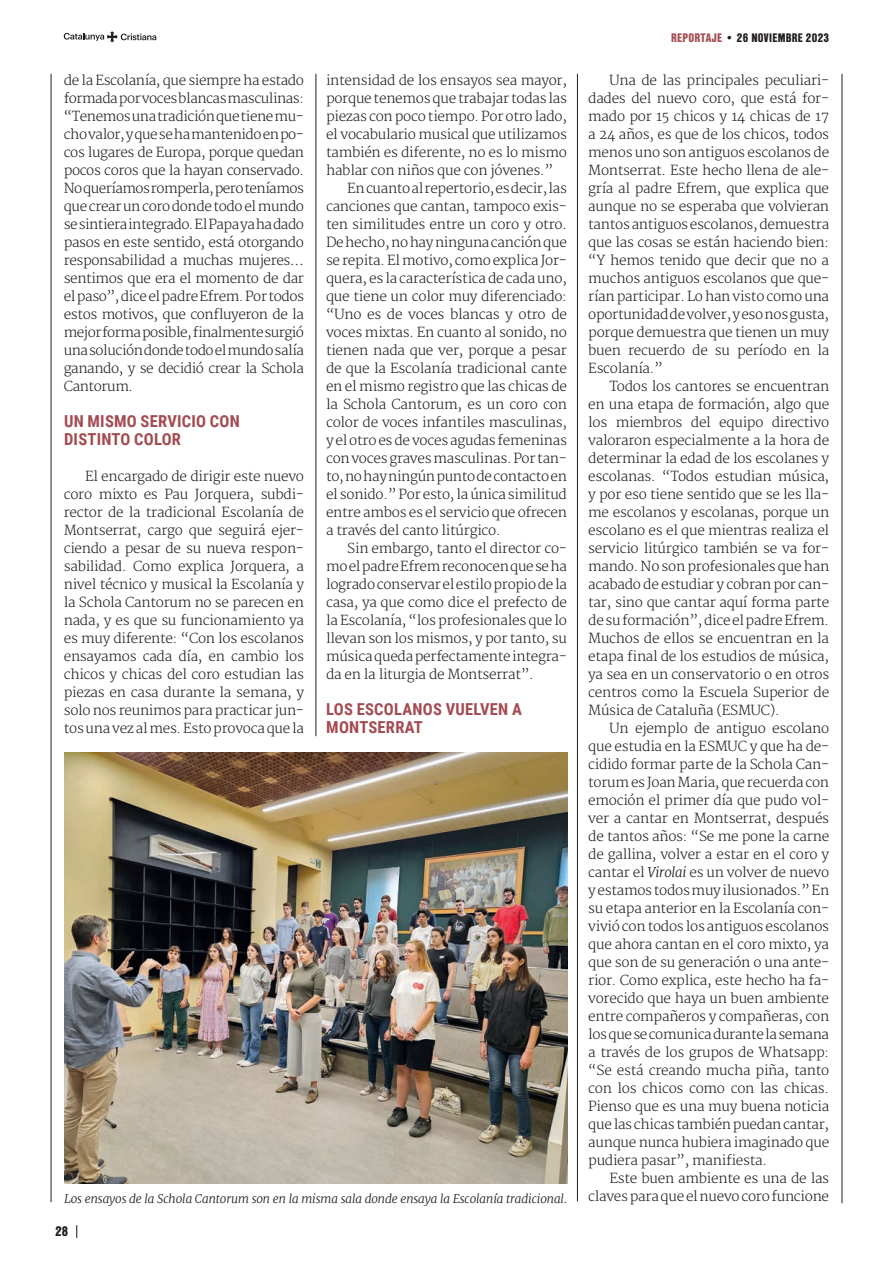
<style>
.page{position:relative;width:893px;height:1263px;background:#fff}
.page>*{position:absolute;margin:0;border:0;box-sizing:border-box;transform-origin:0 0}
.INTRO_PARRAFOSPRIMERPLANO{font:700 16.5px/18px "Roboto Condensed";letter-spacing:.015em;color:#a34b51}
.TEXTO_PPAL_ESP{font:300 13.5px/18px "Merriweather";letter-spacing:-.02em;color:#231f20;text-align:justify}
.t1{font:900 13.5px "Nimbus San Con LOT";color:#231f20}
.PEU_FOTO{font:italic 300 12px "Merriweather";letter-spacing:-.01em;color:#231f20}
.t2{font:900 12px "Nimbus San Con LOT";letter-spacing:.02em;color:#231f20}
.s1{color:#a34b51}
.s2{font-style:italic}
</style>
<div class="page">
<hr style="left:316px;top:74px;width:1px;height:662px;background:#231f20">
<hr style="left:577px;top:74px;width:1px;height:1127px;background:#231f20">
<hr style="left:51px;top:74px;width:1px;height:1128px;background:#231f20">
<hr style="left:842px;top:74px;width:1px;height:1129px;background:#231f20">
<svg style="left:76px;top:1225px;width:1px;height:13px"></svg>
<svg style="left:64px;top:31px;width:92px;height:11px"></svg>
<img style="left:64px;top:752px;width:503px;height:431px">
<p class="TEXTO_PPAL_ESP" style="left:64px;top:72px;width:242px">de la Escolanía, que siempre ha estado formada por voces blancas masculinas: “Tenemos una tradición que tiene mu&shy;cho valor, y que se ha mantenido en po&shy;cos lugares de Europa, porque quedan pocos coros que la hayan conservado.<br>No queríamos romperla, pero teníamos que crear un coro donde todo el mundo se sintiera integrado. El Papa ya ha dado pasos en este sentido, está otorgando responsabilidad a muchas mujeres… sentimos que era el momento de dar el paso”, dice el padre Efrem. Por todos estos motivos, que confluyeron de la mejor forma posible, finalmente surgió una solución donde todo el mundo salía ganando, y se decidió crear la Schola Cantorum.</p>
<p class="INTRO_PARRAFOSPRIMERPLANO" style="left:64px;top:411px;width:177px">UN MISMO SERVICIO CON<br>DISTINTO COLOR</p>
<p class="TEXTO_PPAL_ESP" style="left:64px;top:468px;width:242px;text-indent:21px">El encargado de dirigir este nuevo coro mixto es Pau Jorquera, subdi&shy;rector de la tradicional Escolanía de Montserrat, cargo que seguirá ejer&shy;ciendo a pesar de su nueva respon&shy;sabilidad. Como explica Jorquera, a nivel técnico y musical la Escolanía y la Schola Cantorum no se parecen en nada, y es que su funcionamiento ya es muy diferente: “Con los escolanos ensayamos cada día, en cambio los chicos y chicas del coro estudian las piezas en casa durante la semana, y solo nos reunimos para practicar jun&shy;tos una vez al mes. Esto provoca que la</p>
<p class="TEXTO_PPAL_ESP" style="left:326px;top:72px;width:242px">intensidad de los ensayos sea mayor, porque tenemos que trabajar todas las piezas con poco tiempo. Por otro lado, el vocabulario musical que utilizamos también es diferente, no es lo mismo hablar con niños que con jóvenes.”</p>
<p class="TEXTO_PPAL_ESP" style="left:326px;top:180px;width:242px;text-indent:21px">En cuanto al repertorio, es decir, las canciones que cantan, tampoco exis&shy;ten similitudes entre un coro y otro.<br>De hecho, no hay ninguna canción que se repita. El motivo, como explica Jor&shy;quera, es la característica de cada uno, que tiene un color muy diferenciado: “Uno es de voces blancas y otro de voces mixtas. En cuanto al sonido, no tienen nada que ver, porque a pesar de que la Escolanía tradicional cante en el mismo registro que las chicas de la Schola Cantorum, es un coro con color de voces infantiles masculinas, y el otro es de voces agudas femeninas con voces graves masculinas. Por tan&shy;to, no hay ningún punto de contacto en el sonido.” Por esto, la única similitud entre ambos es el servicio que ofrecen a través del canto litúrgico.</p>
<p class="TEXTO_PPAL_ESP" style="left:326px;top:540px;width:242px;text-indent:21px">Sin embargo, tanto el director co&shy;mo el padre Efrem reconocen que se ha logrado conservar el estilo propio de la casa, ya que como dice el prefecto de la Escolanía, “los profesionales que lo llevan son los mismos, y por tanto, su música queda perfectamente integra&shy;da en la liturgia de Montserrat”.</p>
<p class="INTRO_PARRAFOSPRIMERPLANO" style="left:326px;top:699px;width:197px">LOS ESCOLANOS VUELVEN A<br>MONTSERRAT</p>
<p class="PEU_FOTO" style="left:64px;top:1191px;width:504px">Los ensayos de la Schola Cantorum son en la misma sala donde ensaya la Escolanía tradicional.</p>
<p class="t1" style="left:55px;top:1221px;width:14px">28</p>
<p class="t2" style="left:671px;top:28px;width:160px"><span class="s1">REPORTAJE</span> • 26 NOVIEMBRE 2023</p>
<p class="TEXTO_PPAL_ESP" style="left:588px;top:72px;width:242px;text-indent:21px">Una de las principales peculiari&shy;dades del nuevo coro, que está for&shy;mado por 15 chicos y 14 chicas de 17 a 24 años, es que de los chicos, todos menos uno son antiguos escolanos de Montserrat. Este hecho llena de ale&shy;gría al padre Efrem, que explica que aunque no se esperaba que volvieran tantos antiguos escolanos, demuestra que las cosas se están haciendo bien: “Y hemos tenido que decir que no a muchos antiguos escolanos que que&shy;rían participar. Lo han visto como una oportunidad de volver, y eso nos gusta, porque demuestra que tienen un muy buen recuerdo de su período en la Escolanía.”</p>
<p class="TEXTO_PPAL_ESP" style="left:588px;top:378px;width:242px;text-indent:21px">Todos los cantores se encuentran en una etapa de formación, algo que los miembros del equipo directivo valoraron especialmente a la hora de determinar la edad de los escolanes y escolanas. “Todos estudian música, y por eso tiene sentido que se les lla&shy;me escolanos y escolanas, porque un escolano es el que mientras realiza el servicio litúrgico también se va for&shy;mando. No son profesionales que han acabado de estudiar y cobran por can&shy;tar, sino que cantar aquí forma parte de su formación”, dice el padre Efrem.<br>Muchos de ellos se encuentran en la etapa final de los estudios de música, ya sea en un conservatorio o en otros centros como la Escuela Superior de Música de Cataluña (ESMUC).</p>
<p class="TEXTO_PPAL_ESP" style="left:588px;top:720px;width:242px;text-indent:21px">Un ejemplo de antiguo escolano que estudia en la ESMUC y que ha de&shy;cidido formar parte de la Schola Can&shy;torum es Joan Maria, que recuerda con emoción el primer día que pudo vol&shy;ver a cantar en Montserrat, después de tantos años: “Se me pone la carne de gallina, volver a estar en el coro y cantar el <span class="s2">Virolai</span> es un volver de nuevo y estamos todos muy ilusionados.” En su etapa anterior en la Escolanía con&shy;vivió con todos los antiguos escolanos que ahora cantan en el coro mixto, ya que son de su generación o una ante&shy;rior. Como explica, este hecho ha fa&shy;vorecido que haya un buen ambiente entre compañeros y compañeras, con los que se comunica durante la semana a través de los grupos de Whatsapp: “Se está creando mucha piña, tanto con los chicos como con las chicas.<br>Pienso que es una muy buena noticia que las chicas también puedan cantar, aunque nunca hubiera imaginado que pudiera pasar”, manifiesta.</p>
<p class="TEXTO_PPAL_ESP" style="left:588px;top:1170px;width:242px;text-align:right">Este buen ambiente es una de las claves para que el nuevo coro funcione</p>
</div>
